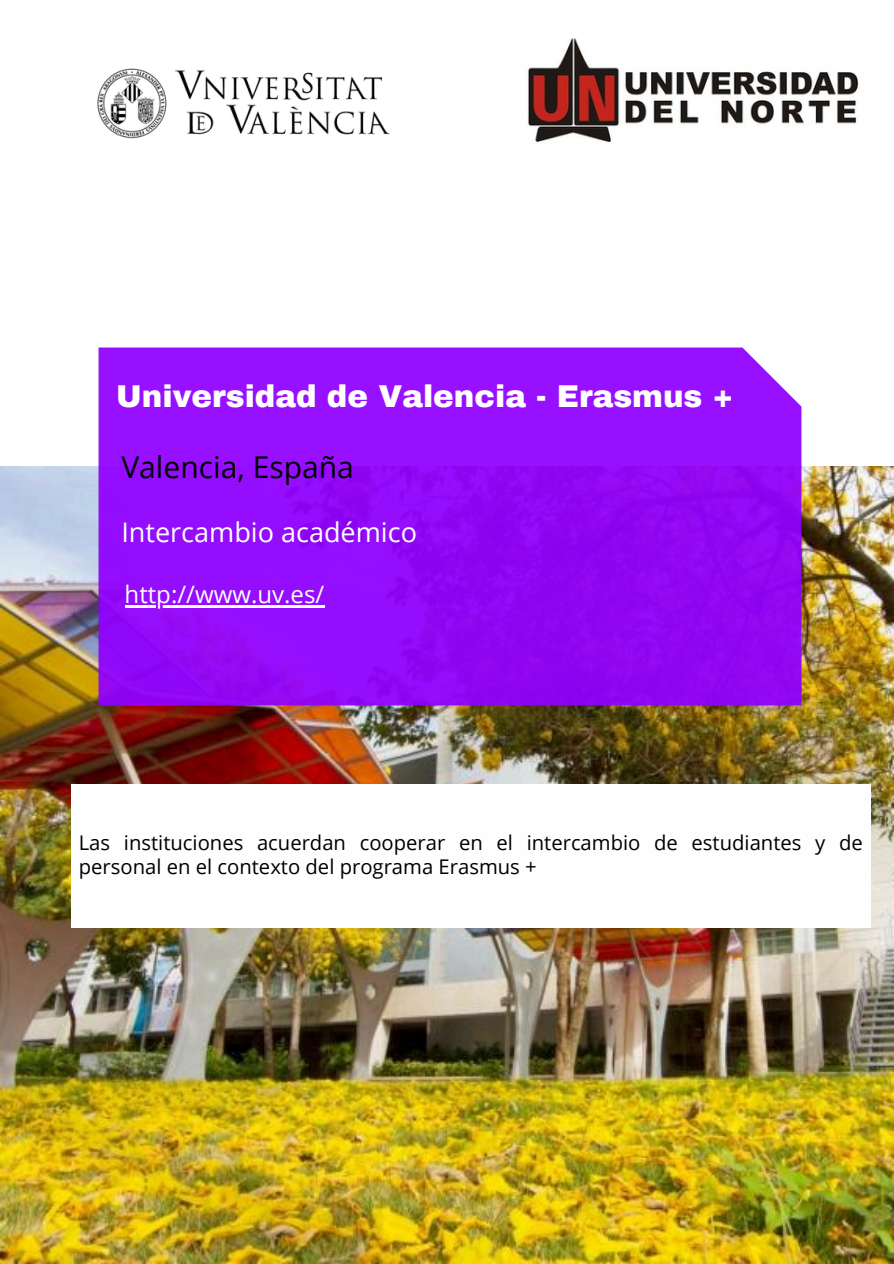
<style>
.page{position:relative;width:894px;height:1264px;background:#fff}
.page>*{position:absolute;margin:0;border:0;box-sizing:border-box;transform-origin:0 0}
.t1{font:900 30.9px "Archivo";color:#fff}
.t2{font:30px "Open Sans";color:#000}
.t3{font:27px "Open Sans";color:#fff}
.t4{font:24px "Open Sans";color:#fff}
.t5{font:20.25px/24px "Open Sans";color:#000}
</style>
<div class="page">
<img style="left:0;top:466px;width:893px;height:797px">
<img style="left:528px;top:39px;width:331px;height:104px">
<img style="left:95px;top:347px;width:709px;height:361px">
<div style="left:71px;top:784px;width:799px;height:143px;background:#fefefe"></div>
<hr style="left:125px;top:605px;width:199px;height:2px;background:#fff">
<img style="left:97px;top:68px;width:293px;height:71px">
<p class="t1" style="left:116px;top:379px;width:618px">Universidad de Valencia - Erasmus +</p>
<p class="t2" style="left:121px;top:446px;width:234px">Valencia, España</p>
<h1 class="t3" style="left:121px;top:513px;width:297px">Intercambio académico</h1>
<h2 class="t4" style="left:125px;top:577px;width:201px">http://www.uv.es/</h2>
<h1 class="t5" style="left:79px;top:830px;width:785px">Las instituciones acuerdan cooperar en el intercambio de estudiantes y de personal en el contexto del programa Erasmus +</h1>
</div>
